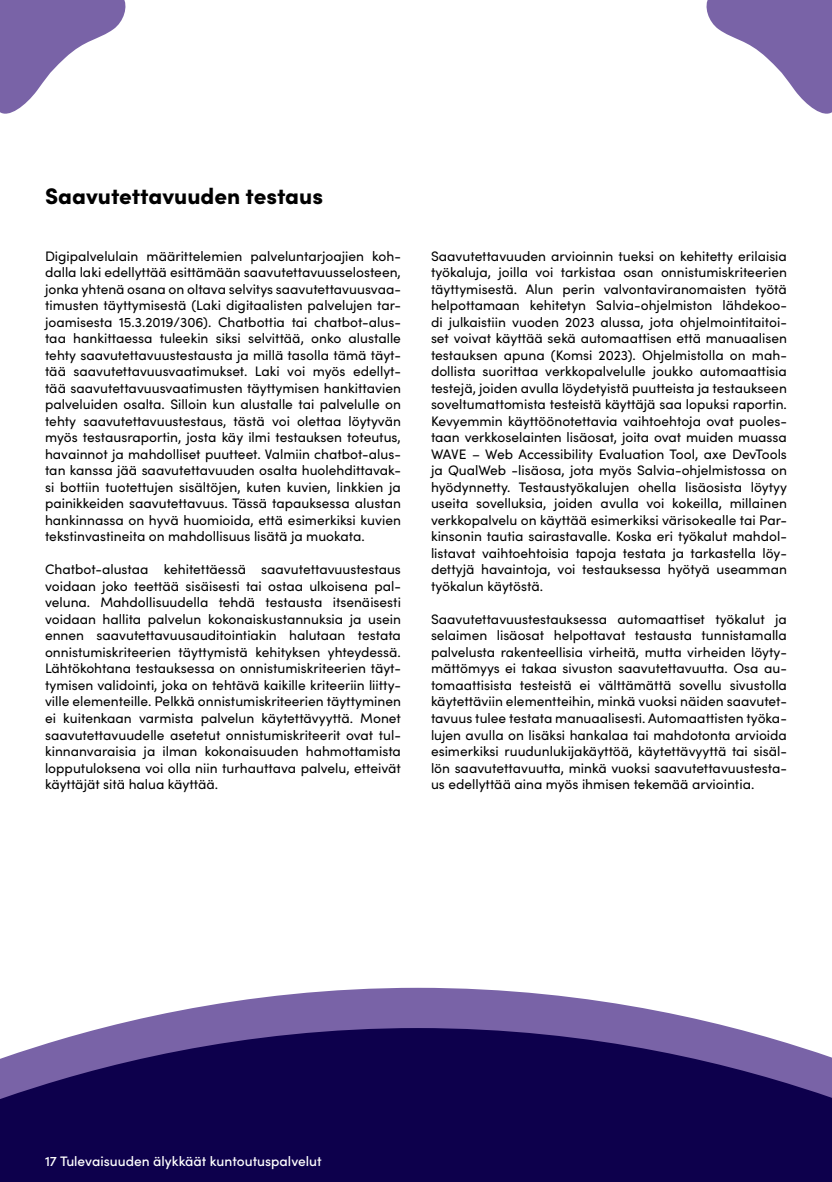
<style>
.page{position:relative;width:832px;height:1182px;background:#fff}
.page>*{position:absolute;margin:0;border:0;box-sizing:border-box;transform-origin:0 0}
.AIRE_Otsikko_1{font:900 22.5px "Sofia Pro";color:#000}
.AIRE_Basic_Paragraph{font:13.75px/16.5px "Sofia Pro";color:#000;text-align:justify}
.t1{font:500 13.75px "Sofia Pro";color:#fff}
</style>
<div class="page">
<svg style="left:106px;top:987px;width:623px;height:40px;fill:#7963a7"></svg>
<svg style="left:0;top:1027px;width:831px;height:109px;background:#291b63"></svg>
<svg style="left:706px;top:0;width:125px;height:114px"></svg>
<svg style="left:0;top:0;width:126px;height:114px"></svg>
<div style="left:0;top:1136px;width:831px;height:45px;background:#0d004c"></div>
<h1 class="AIRE_Otsikko_1" style="left:45px;top:178px;width:279px">Saavutettavuuden testaus</h1>
<p class="AIRE_Basic_Paragraph" style="left:45px;top:247px;width:357px">Digipalvelulain määrittelemien palveluntarjoajien koh&shy;dalla laki edellyttää esittämään saavutettavuusselosteen, jonka yhtenä osana on oltava selvitys saavutettavuusvaa&shy;timusten täyttymisestä (Laki digitaalisten palvelujen tar&shy;joamisesta 15.3.2019/306). Chatbottia tai chatbot-alus&shy;taa hankittaessa tuleekin siksi selvittää, onko alustalle tehty saavutettavuustestausta ja millä tasolla tämä täyt&shy;tää saavutettavuusvaatimukset. Laki voi myös edellyt&shy;tää saavutettavuusvaatimusten täyttymisen hankittavien palveluiden osalta. Silloin kun alustalle tai palvelulle on tehty saavutettavuustestaus, tästä voi olettaa löytyvän myös testausraportin, josta käy ilmi testauksen toteutus, havainnot ja mahdolliset puutteet. Valmiin chatbot-alus&shy;tan kanssa jää saavutettavuuden osalta huolehdittavak&shy;si bottiin tuotettujen sisältöjen, kuten kuvien, linkkien ja painikkeiden saavutettavuus. Tässä tapauksessa alustan hankinnassa on hyvä huomioida, että esimerkiksi kuvien tekstinvastineita on mahdollisuus lisätä ja muokata.</p>
<p class="AIRE_Basic_Paragraph" style="left:45px;top:560px;width:357px">Chatbot-alustaa kehitettäessä saavutettavuustestaus voidaan joko teettää sisäisesti tai ostaa ulkoisena pal&shy;veluna. Mahdollisuudella tehdä testausta itsenäisesti voidaan hallita palvelun kokonaiskustannuksia ja usein ennen saavutettavuusauditointiakin halutaan testata onnistumiskriteerien täyttymistä kehityksen yhteydessä.<br>Lähtökohtana testauksessa on onnistumiskriteerien täyt&shy;tymisen validointi, joka on tehtävä kaikille kriteeriin liitty&shy;ville elementeille. Pelkkä onnistumiskriteerien täyttyminen ei kuitenkaan varmista palvelun käytettävyyttä. Monet saavutettavuudelle asetetut onnistumiskriteerit ovat tul&shy;kinnanvaraisia ja ilman kokonaisuuden hahmottamista lopputuloksena voi olla niin turhauttava palvelu, etteivät käyttäjät sitä halua käyttää.</p>
<p class="AIRE_Basic_Paragraph" style="left:431px;top:247px;width:357px">Saavutettavuuden arvioinnin tueksi on kehitetty erilaisia työkaluja, joilla voi tarkistaa osan onnistumiskriteerien täyttymisestä. Alun perin valvontaviranomaisten työtä helpottamaan kehitetyn Salvia-ohjelmiston lähdekoo&shy;di julkaistiin vuoden 2023 alussa, jota ohjelmointitaitoi&shy;set voivat käyttää sekä automaattisen että manuaalisen testauksen apuna (Komsi 2023). Ohjelmistolla on mah&shy;dollista suorittaa verkkopalvelulle joukko automaattisia testejä, joiden avulla löydetyistä puutteista ja testaukseen soveltumattomista testeistä käyttäjä saa lopuksi raportin.<br>Kevyemmin käyttöönotettavia vaihtoehtoja ovat puoles&shy;taan verkkoselainten lisäosat, joita ovat muiden muassa WAVE – Web Accessibility Evaluation Tool, axe DevTools ja QualWeb -lisäosa, jota myös Salvia-ohjelmistossa on hyödynnetty. Testaustyökalujen ohella lisäosista löytyy useita sovelluksia, joiden avulla voi kokeilla, millainen verkkopalvelu on käyttää esimerkiksi värisokealle tai Par&shy;kinsonin tautia sairastavalle. Koska eri työkalut mahdol&shy;listavat vaihtoehtoisia tapoja testata ja tarkastella löy&shy;dettyjä havaintoja, voi testauksessa hyötyä useamman työkalun käytöstä.</p>
<p class="AIRE_Basic_Paragraph" style="left:431px;top:610px;width:357px">Saavutettavuustestauksessa automaattiset työkalut ja selaimen lisäosat helpottavat testausta tunnistamalla palvelusta rakenteellisia virheitä, mutta virheiden löyty&shy;mättömyys ei takaa sivuston saavutettavuutta. Osa au&shy;tomaattisista testeistä ei välttämättä sovellu sivustolla käytettäviin elementteihin, minkä vuoksi näiden saavutet&shy;tavuus tulee testata manuaalisesti. Automaattisten työka&shy;lujen avulla on lisäksi hankalaa tai mahdotonta arvioida esimerkiksi ruudunlukijakäyttöä, käytettävyyttä tai sisäl&shy;lön saavutettavuutta, minkä vuoksi saavutettavuustesta&shy;us edellyttää aina myös ihmisen tekemää arviointia.</p>
<p class="t1" style="left:45px;top:1151px;width:278px">17 Tulevaisuuden älykkäät kuntoutuspalvelut</p>
</div>
